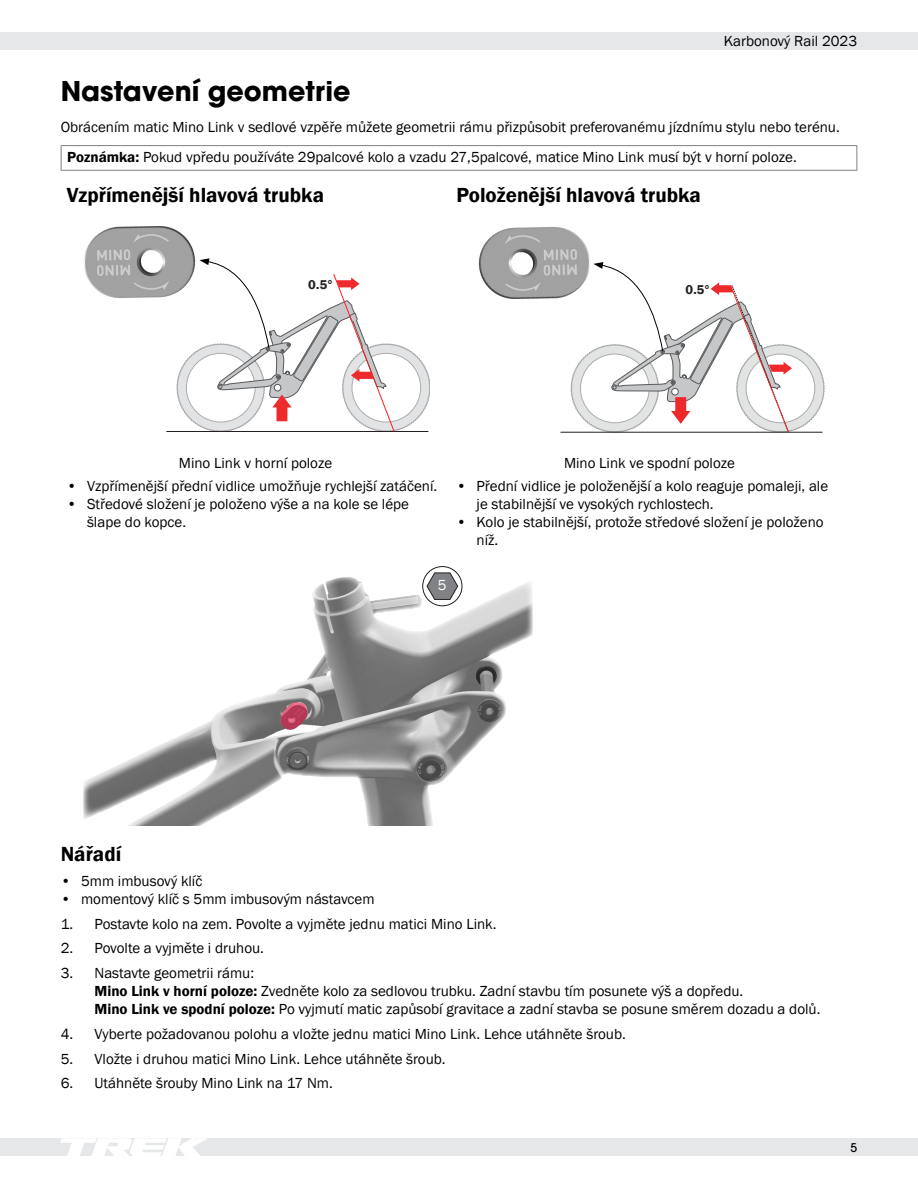
<style>
.page{position:relative;width:918px;height:1188px;background:#fff}
.page>*{position:absolute;margin:0;border:0;box-sizing:border-box;transform-origin:0 0}
.Section_Head{font:700 27px "ITC Avant Garde Pro";color:#000}
.Subhead_1{font:600 21px "Franklin Gothic";color:#000}
.Body_Straddle{font:15px/18px "Franklin Gothic";color:#000}
.Bold_First_Word{font:15px "Franklin Gothic";color:#000}
.Table_Cell_Center{font:15px "Franklin Gothic";color:#000}
.t1{font:15px "Franklin Gothic";color:#fff}
.t2{font:12.75px "Franklin Gothic LT Pro Dm";color:#231f20}
.t3{font:12.75px "Franklin Gothic LT Pro Dm";color:#211e1e}
.t4{font:500 12px "ITC Avant Garde Pro";color:#000}
.s1{font-weight:600}
</style>
<div class="page">
<div style="left:0;top:32px;width:918px;height:17px;background:#e6e7e9"></div>
<div style="left:0;top:1139px;width:918px;height:17px;background:#e6e7e9"></div>
<svg style="left:61px;top:1139px;width:145px;height:17px"></svg>
<hr style="left:61px;top:145px;width:796px;height:1px;background:#808080">
<svg style="left:61px;top:146px;width:1px;height:24px"></svg>
<svg style="left:856px;top:146px;width:1px;height:24px"></svg>
<hr style="left:61px;top:170px;width:796px;height:1px;background:#808080">
<img style="left:84px;top:226px;width:111px;height:72px">
<hr style="left:167px;top:431px;width:261px;height:1px;background:#231f20">
<svg style="left:177px;top:258px;width:252px;height:174px"></svg>
<img style="left:478px;top:226px;width:112px;height:73px">
<hr style="left:561px;top:432px;width:261px;height:1px;background:#211e1e">
<svg style="left:571px;top:262px;width:253px;height:171px"></svg>
<img style="left:83px;top:566px;width:449px;height:259px">
<svg style="left:423px;top:567px;width:39px;height:39px"></svg>
<div style="left:423px;top:566px;width:39px;height:40px;border:1px solid #231f20;border-radius:50%"></div>
<svg style="left:427px;top:573px;width:31px;height:27px"></svg>
<p class="Body_Straddle" style="left:724px;top:32px;width:135px">Karbonový Rail 2023</p>
<p class="Section_Head" style="left:61px;top:73px;width:291px">Nastavení geometrie</p>
<p class="Body_Straddle" style="left:61px;top:119px;width:781px">Obrácením matic Mino Link v sedlové vzpěře můžete geometrii rámu přizpůsobit preferovanému jízdnímu stylu nebo terénu.</p>
<p class="Bold_First_Word" style="left:67px;top:148px;width:731px"><span class="s1">Poznámka:</span> Pokud vpředu používáte 29palcové kolo a vzadu 27,5palcové, matice Mino Link musí být v horní poloze.</p>
<p class="Subhead_1" style="left:67px;top:182px;width:259px">Vzpřímenější hlavová trubka</p>
<p class="Subhead_1" style="left:456px;top:182px;width:246px">Položenější hlavová trubka</p>
<p class="t2" style="left:308px;top:277px;width:26px">0.5°</p>
<p class="t3" style="left:685px;top:282px;width:26px">0.5°</p>
<p class="Table_Cell_Center" style="left:179px;top:454px;width:155px">Mino Link v horní poloze</p>
<p class="Table_Cell_Center" style="left:564px;top:454px;width:172px">Mino Link ve spodní poloze</p>
<p class="Body_Straddle" style="left:67px;top:477px;width:372px">• Vzpřímenější přední vidlice umožňuje rychlejší zatáčení.</p>
<p class="Body_Straddle" style="left:87px;top:495px;width:324px;text-indent:-20px">• Středové složení je položeno výše a na kole se lépe šlape do kopce.</p>
<p class="Body_Straddle" style="left:477px;top:477px;width:353px;text-indent:-20px">• Přední vidlice je položenější a kolo reaguje pomaleji, ale je stabilnější ve vysokých rychlostech.</p>
<p class="Body_Straddle" style="left:477px;top:513px;width:349px;text-indent:-20px">• Kolo je stabilnější, protože středové složení je položeno níž.</p>
<p class="t1" style="left:438px;top:576px;width:10px">5</p>
<p class="Subhead_1" style="left:61px;top:841px;width:62px">Nářadí</p>
<p class="Body_Straddle" style="left:61px;top:872px;width:143px">• 5mm imbusový klíč</p>
<p class="Body_Straddle" style="left:61px;top:890px;width:315px">• momentový klíč s 5mm imbusovým nástavcem</p>
<p class="Body_Straddle" style="left:61px;top:915px;width:437px">1. Postavte kolo na zem. Povolte a vyjměte jednu matici Mino Link.</p>
<p class="Body_Straddle" style="left:61px;top:940px;width:205px">2. Povolte a vyjměte i druhou.</p>
<p class="Body_Straddle" style="left:94px;top:964px;width:728px;text-indent:-34px">3. Nastavte geometrii rámu:<br><span class="s1">Mino Link v horní poloze:</span> Zvedněte kolo za sedlovou trubku. Zadní stavbu tím posunete výš a dopředu.<br><span class="s1">Mino Link ve spodní poloze:</span> Po vyjmutí matic zapůsobí gravitace a zadní stavba se posune směrem dozadu a dolů.</p>
<p class="Body_Straddle" style="left:61px;top:1025px;width:567px">4. Vyberte požadovanou polohu a vložte jednu matici Mino Link. Lehce utáhněte šroub.</p>
<p class="Body_Straddle" style="left:61px;top:1050px;width:386px">5. Vložte i druhou matici Mino Link. Lehce utáhněte šroub.</p>
<p class="Body_Straddle" style="left:61px;top:1075px;width:274px">6. Utáhněte šrouby Mino Link na 17 Nm.</p>
<p class="t4" style="left:851px;top:1140px;width:8px">5</p>
</div>
